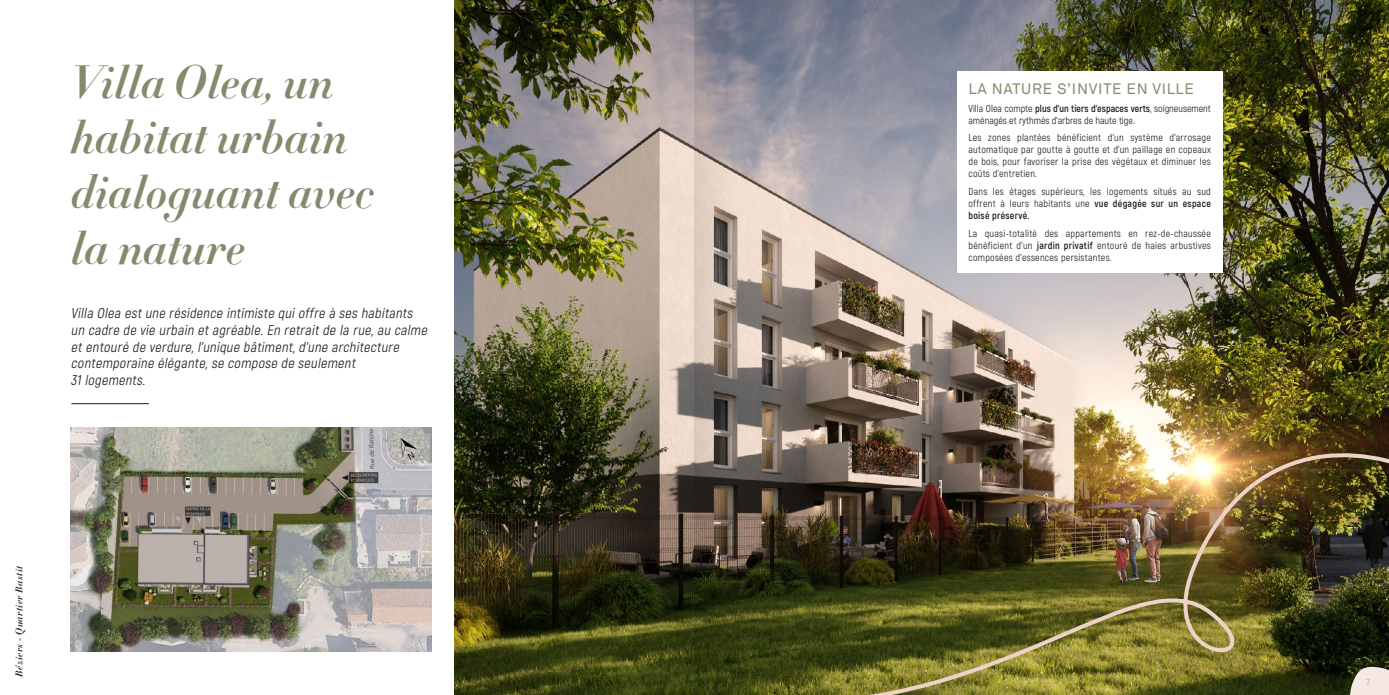
<style>
.page{position:relative;width:1389px;height:695px;background:#fff}
.page>*{position:absolute;margin:0;border:0;box-sizing:border-box;transform-origin:0 0}
.t1{font:46px/55.2px "Didot HTF B16 Bold Ital";color:#858a6f}
.t2{font:15px "Akkurat Pro";letter-spacing:.05em;color:#858a6f}
.t3{font:italic 14px/16.8px "Akrobat";color:#1d1d1b}
.t4{font:10px/12px "Akrobat";letter-spacing:.025em;color:#1d1d1b;text-align:justify}
.t5{font:10px/12px "Akrobat";color:#1d1d1b}
.t6{font:10px "Akrobat";color:#d6a995}
.t7{font:9.8px "Didot HTF B16 Bold Ital";letter-spacing:.05em;color:#1d1d1b}
.s1{font-weight:700}
</style>
<div class="page">
<img style="left:454px;top:0;width:935px;height:694px">
<img style="left:71px;top:427px;width:361px;height:224px">
<img style="left:770px;top:437px;width:619px;height:257px">
<hr style="left:71px;top:403px;width:78px;height:1px;background:#1d1d1b">
<div style="left:957px;top:71px;width:265px;height:201px;background:#fff"></div>
<svg style="left:1345px;top:664px;width:44px;height:30px"></svg>
<svg style="left:694px;top:0;width:45px;height:694px;background:#80786d"></svg>
<h1 class="t1" style="left:71px;top:56px;width:305px">Villa Olea, un habitat urbain dialoguant avec la nature</h1>
<p class="t3" style="left:71px;top:304px;width:361px">Villa Olea est une résidence intimiste qui offre à ses habitants un cadre de vie urbain et agréable. En retrait de la rue, au calme et entouré de verdure, l’unique bâtiment, d’une architecture contemporaine élégante, se compose de seulement<br>31 logements.</p>
<p class="t7" style="left:13px;top:676px;width:112px;rotate:-90deg">Béziers - Quartier Bastit</p>
<h2 class="t2" style="left:969px;top:80px;width:227px">LA NATURE S’INVITE EN VILLE</h2>
<p class="t5" style="left:969px;top:102px;width:244px">Villa Olea compte <span class="s1">plus d’un tiers d’espaces verts</span>, soigneusement aménagés et rythmés d’arbres de haute tige.</p>
<p class="t4" style="left:969px;top:132px;width:244px">Les zones plantées bénéficient d’un système d’arrosage automatique par goutte à goutte et d’un paillage en copeaux de bois, pour favoriser la prise des végétaux et diminuer les coûts d’entretien.</p>
<p class="t4" style="left:969px;top:185px;width:244px">Dans les étages supérieurs, les logements situés au sud offrent à leurs habitants une <span class="s1">vue dégagée sur un espace boisé préservé.</span></p>
<p class="t4" style="left:969px;top:227px;width:244px">La quasi-totalité des appartements en rez-de-chaussée bénéficient d’un <span class="s1">jardin privatif</span> entouré de haies arbustives composées d’essences persistantes.</p>
<p class="t6" style="left:1366px;top:676px;width:5px">7</p>
</div>
